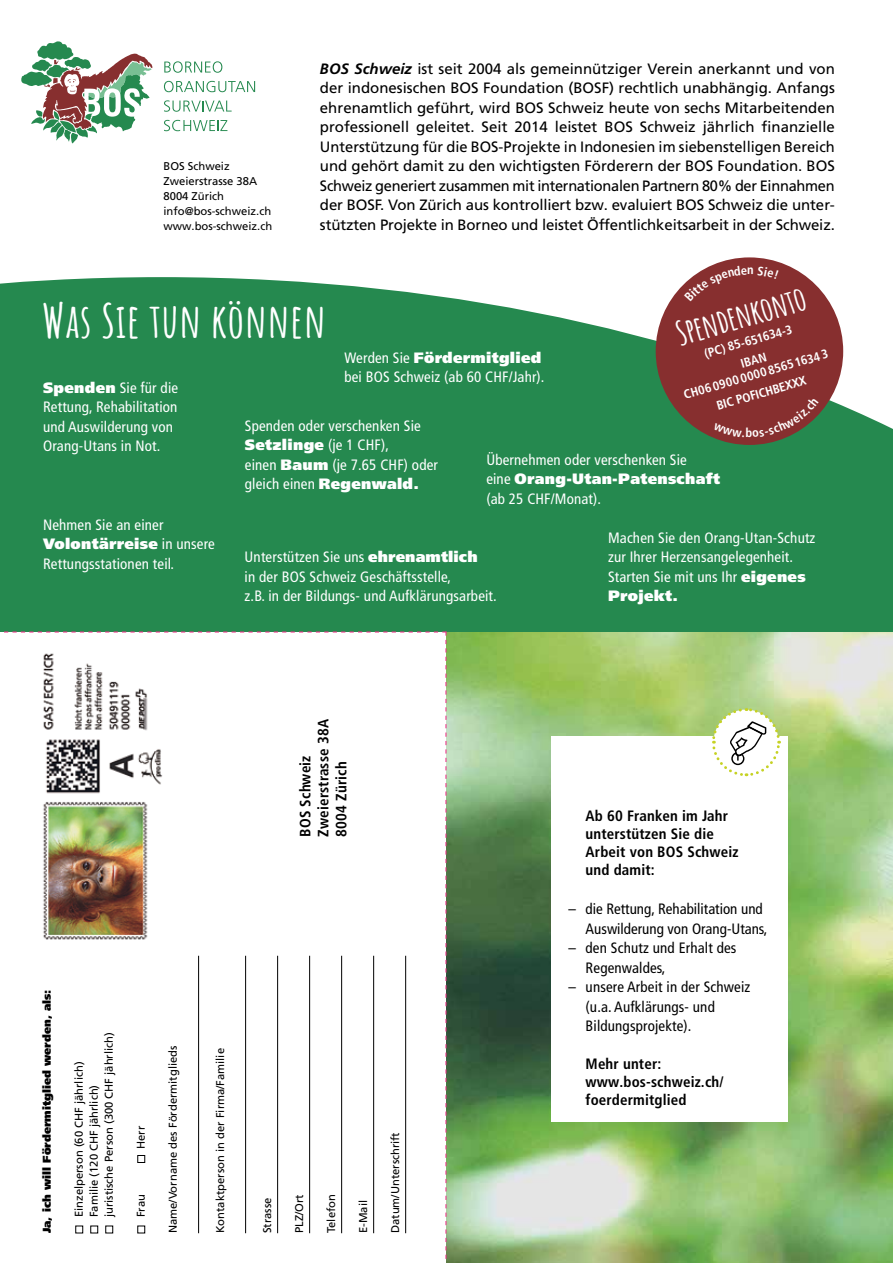
<style>
.page{position:relative;width:893px;height:1263px;background:#fff}
.page>*{position:absolute;margin:0;border:0;box-sizing:border-box;transform-origin:0 0}
.t1{font:700 46.5px "Amatic SC";letter-spacing:.01em;color:#fff}
.t2{font:700 33px "Amatic SC";color:#fff}
.t3{font:15px/19.5px "Frutiger LT Pro";letter-spacing:-.01em;color:#000;text-align:justify}
.t4{font:condensed 15px/19.5px "Frutiger LT Pro";letter-spacing:.01em;color:#fff}
.t5{font:condensed 15px/19.5px "Frutiger LT Pro";letter-spacing:.01em;color:#000}
.t6{font:700 condensed 15px/18px "Frutiger LT Pro";letter-spacing:.01em;color:#000}
.t7{font:700 condensed 12.6px/19.5px "Frutiger LT Pro";color:#fff;text-align:center}
.t8{font:11.25px/15px "Frutiger LT Pro";color:#000}
.t9{font:900 11.25px "Frutiger LT Pro";color:#000}
.s1{font-weight:700;font-style:italic}
.s2{font-weight:900;font-stretch:normal}
</style>
<div class="page">
<img style="left:446px;top:631px;width:447px;height:632px">
<div style="left:0;top:277px;width:893px;height:354px;background:#25894f"></div>
<div style="left:552px;top:736px;width:236px;height:385px;background:#fff"></div>
<svg style="left:164px;top:61px;width:58px;height:12px"></svg>
<svg style="left:164px;top:81px;width:91px;height:11px"></svg>
<svg style="left:164px;top:100px;width:68px;height:12px"></svg>
<svg style="left:164px;top:120px;width:63px;height:11px"></svg>
<svg style="left:21px;top:41px;width:131px;height:103px"></svg>
<svg style="left:710px;top:707px;width:72px;height:70px"></svg>
<div style="left:656px;top:257px;width:187px;height:188px;background:#872f2f;border-radius:50%"></div>
<svg style="left:0;top:631px;width:446px;height:628px"></svg>
<svg style="left:787px;top:414px;width:32px;height:23px"></svg>
<svg style="left:684px;top:266px;width:26px;height:18px"></svg>
<p class="t8" style="left:163px;top:158px;width:110px">BOS Schweiz<br>Zweierstrasse 38A<br>8004 Zürich info@bos-schweiz.ch www.bos-schweiz.ch</p>
<p class="t3" style="left:320px;top:59px;width:516px"><span class="s1">BOS Schweiz</span> ist seit 2004 als gemeinnütziger Verein anerkannt und von der indonesischen BOS Foundation (BOSF) rechtlich unabhängig. Anfangs ehrenamtlich geführt, wird BOS Schweiz heute von sechs Mitarbeitenden professionell geleitet. Seit 2014 leistet BOS Schweiz jährlich finanzielle Unterstützung für die BOS-Projekte in Indonesien im siebenstelligen Bereich und gehört damit zu den wichtigsten Förderern der BOS Foundation. BOS Schweiz generiert zusammen mit internationalen Partnern 80% der Einnahmen der BOSF. Von Zürich aus kontrolliert bzw. evaluiert BOS Schweiz die unter&shy;stützten Projekte in Borneo und leistet Öffentlichkeitsarbeit in der Schweiz.</p>
<h2 class="t2" style="left:670px;top:310px;width:135px;rotate:-16deg">Spendenkonto</h2>
<h1 class="t1" style="left:42px;top:285px;width:285px">Was Sie tun können</h1>
<p class="t7" style="left:702px;top:344px;width:92px;rotate:-16deg">(PC) 85-651634-3<br>IBAN</p>
<p class="t7" style="left:681px;top:385px;width:151px;rotate:-16deg">CH06 0900 0000 85651634 3<br>BIC POFICHBEXXX</p>
<p class="t4" style="left:344px;top:348px;width:202px">Werden Sie <span class="s2">Fördermitglied </span>bei BOS Schweiz (ab 60 CHF/Jahr).</p>
<p class="t4" style="left:43px;top:378px;width:137px"><span class="s2">Spenden</span> Sie für die<br>Rettung, Rehabilitation und Auswilderung von<br>Orang-Utans in Not.</p>
<p class="t4" style="left:245px;top:416px;width:195px">Spenden oder verschenken Sie<br><span class="s2">Setzlinge</span> (je 1 CHF),<br>einen <span class="s2">Baum</span> (je 7.65 CHF) oder gleich einen <span class="s2">Regenwald.</span></p>
<p class="t4" style="left:486px;top:450px;width:235px">Übernehmen oder verschenken Sie<br>eine <span class="s2">Orang-Utan-Patenschaft </span>(ab 25 CHF/Monat).</p>
<p class="t4" style="left:608px;top:528px;width:209px">Machen Sie den Orang-Utan-Schutz zur Ihrer Herzensangelegenheit.<br>Starten Sie mit uns Ihr <span class="s2">eigenes<br>Projekt.</span></p>
<p class="t4" style="left:43px;top:515px;width:173px">Nehmen Sie an einer<br><span class="s2">Volontärreise</span> in unsere<br>Rettungsstationen teil.</p>
<p class="t4" style="left:245px;top:547px;width:254px">Unterstützen Sie uns <span class="s2">ehrenamtlich<br></span>in der BOS Schweiz Geschäftsstelle,<br>z.B. in der Bildungs- und Aufklärungsarbeit.</p>
<p class="t6" style="left:296px;top:837px;width:119px;rotate:-90deg">BOS Schweiz<br>Zweierstrasse 38A<br>8004 Zürich</p>
<p class="t9" style="left:40px;top:1233px;width:245px;rotate:-90deg">Ja, ich will Fördermitglied werden, als:</p>
<p class="t8" style="left:72px;top:1217px;width:187px;rotate:-90deg">Einzelperson (60 CHF jährlich)<br>Familie (120 CHF jährlich) juristische Person (300 CHF jährlich)</p>
<p class="t8" style="left:134px;top:1149px;width:25px;rotate:-90deg">Herr</p>
<p class="t8" style="left:134px;top:1217px;width:25px;rotate:-90deg">Frau</p>
<p class="t8" style="left:166px;top:1233px;width:189px;rotate:-90deg">Name/Vorname des Fördermitglieds</p>
<p class="t8" style="left:213px;top:1233px;width:187px;rotate:-90deg">Kontaktperson in der Firma/Familie</p>
<p class="t8" style="left:260px;top:1233px;width:37px;rotate:-90deg">Strasse</p>
<p class="t8" style="left:292px;top:1233px;width:40px;rotate:-90deg">PLZ/Ort</p>
<p class="t8" style="left:324px;top:1233px;width:41px;rotate:-90deg">Telefon</p>
<p class="t8" style="left:356px;top:1233px;width:35px;rotate:-90deg">E-Mail</p>
<p class="t8" style="left:388px;top:1233px;width:103px;rotate:-90deg">Datum/Unterschrift</p>
<p class="t6" style="left:586px;top:807px;width:154px">Ab 60 Franken im Jahr unterstützen Sie die<br>Arbeit von BOS Schweiz und damit:</p>
<p class="t5" style="left:586px;top:899px;width:183px;text-indent:-17px">– die Rettung, Rehabilitation und<br>Auswilderung von Orang-Utans,</p>
<p class="t5" style="left:586px;top:938px;width:152px;text-indent:-17px">– den Schutz und Erhalt des<br>Regenwaldes,</p>
<p class="t5" style="left:586px;top:977px;width:166px;text-indent:-17px">– unsere Arbeit in der Schweiz (u.a. Aufklärungs- und<br>Bildungsprojekte).</p>
<p class="t6" style="left:586px;top:1054px;width:140px">Mehr unter: www.bos-schweiz.ch/ foerdermitglied</p>
</div>
